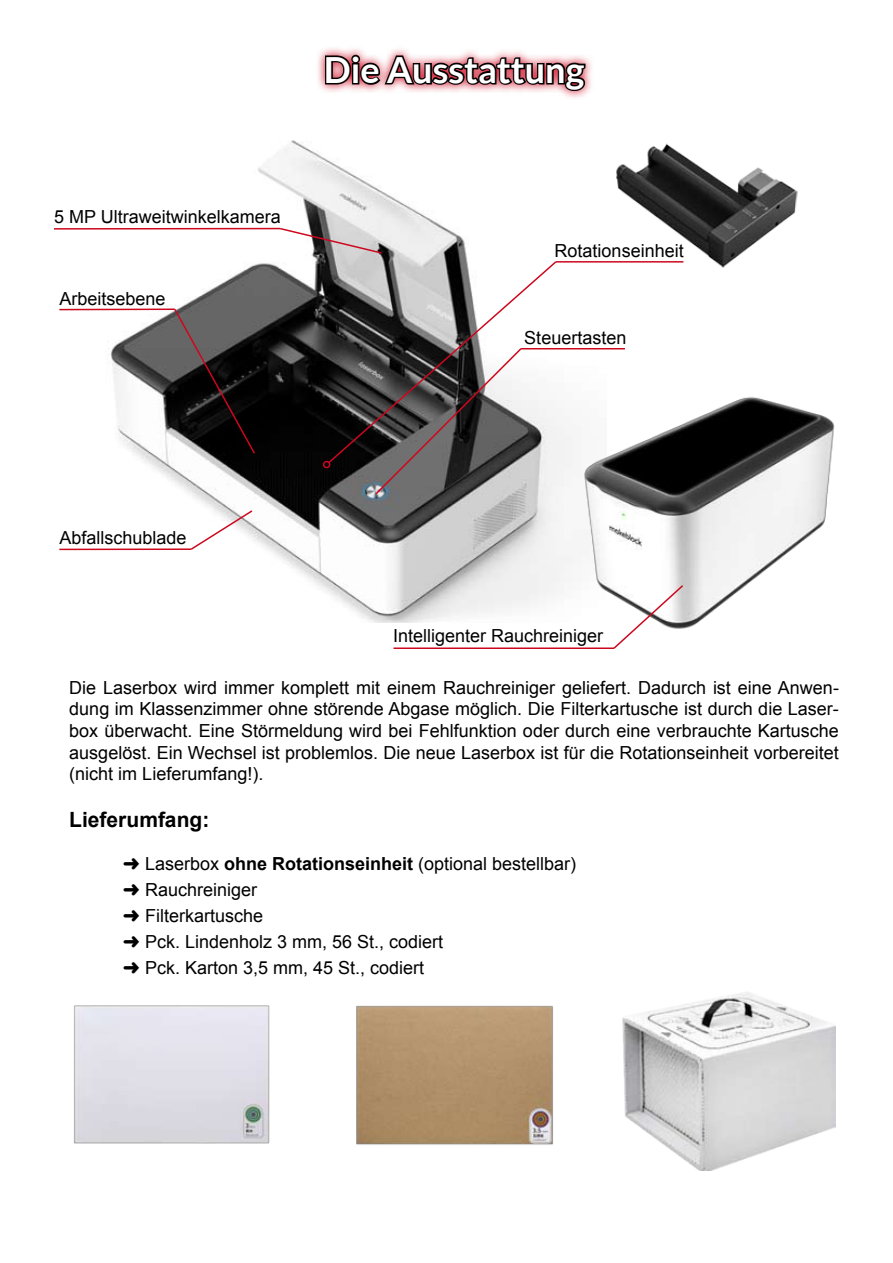
<style>
.page{position:relative;width:893px;height:1263px;background:#fff}
.page>*{position:absolute;margin:0;border:0;box-sizing:border-box;transform-origin:0 0}
.t1{font:700 36px "Lato";color:#fff}
.t2{font:700 21px "Arial";color:#000}
.t3{font:18px/21.6px "Arial";color:#000;text-align:justify}
.s1{font-weight:700}
</style>
<div class="page">
<img style="left:59px;top:140px;width:548px;height:482px">
<div style="left:315px;top:45px;width:578px;height:114px;background:#fff"></div>
<svg style="left:323px;top:48px;width:265px;height:45px"></svg>
<img style="left:567px;top:388px;width:268px;height:241px">
<hr style="left:59px;top:308px;width:116px;height:2px;background:#cd071e">
<svg style="left:173px;top:307px;width:83px;height:148px;background:#332f30"></svg>
<hr style="left:59px;top:548px;width:132px;height:2px;background:#cd071e">
<svg style="left:189px;top:509px;width:65px;height:42px"></svg>
<hr style="left:521px;top:348px;width:104px;height:1px;background:#cd071e">
<svg style="left:374px;top:465px;width:149px;height:31px;background:#757373"></svg>
<hr style="left:393px;top:647px;width:221px;height:2px;background:#cd071e">
<svg style="left:612px;top:583px;width:73px;height:66px"></svg>
<img style="left:74px;top:1005px;width:196px;height:139px">
<img style="left:356px;top:1005px;width:197px;height:140px">
<img style="left:623px;top:992px;width:213px;height:178px">
<hr style="left:54px;top:228px;width:226px;height:2px;background:#cd071e">
<svg style="left:278px;top:227px;width:105px;height:28px"></svg>
<img style="left:604px;top:143px;width:194px;height:141px">
<hr style="left:556px;top:261px;width:127px;height:2px;background:#cd071e">
<svg style="left:327px;top:260px;width:231px;height:205px"></svg>
<div style="left:323px;top:461px;width:7px;height:7px;border:2px solid #cd071e;border-radius:50%"></div>
<h1 class="t1" style="left:324px;top:49px;width:262px">Die Ausstattung</h1>
<p class="t3" style="left:54px;top:206px;width:228px">5 MP Ultraweitwinkelkamera</p>
<p class="t3" style="left:59px;top:288px;width:108px">Arbeitsebene</p>
<p class="t3" style="left:555px;top:240px;width:131px">Rotationseinheit</p>
<p class="t3" style="left:524px;top:327px;width:104px">Steuertasten</p>
<p class="t3" style="left:59px;top:527px;width:129px">Abfallschublade</p>
<p class="t3" style="left:393px;top:625px;width:212px">Intelligenter Rauchreiniger</p>
<p class="t3" style="left:69px;top:677px;width:771px">Die Laserbox wird immer komplett mit einem Rauchreiniger geliefert. Dadurch ist eine Anwen&shy;dung im Klassenzimmer ohne störende Abgase möglich. Die Filterkartusche ist durch die Laser&shy;box überwacht. Eine Störmeldung wird bei Fehlfunktion oder durch eine verbrauchte Kartusche ausgelöst. Ein Wechsel ist problemlos. Die neue Laserbox ist für die Rotationseinheit vorbereitet (nicht im Lieferumfang!).</p>
<p class="t2" style="left:69px;top:806px;width:142px">Lieferumfang:</p>
<p class="t3" style="left:145px;top:851px;width:433px;line-height:25.8px;text-align:left">Laserbox <span class="s1">ohne Rotationseinheit</span> (optional bestellbar)<br>Rauchreiniger<br>Filterkartusche<br>Pck. Lindenholz 3 mm, 56 St., codiert<br>Pck. Karton 3,5 mm, 45 St., codiert</p>
</div>
